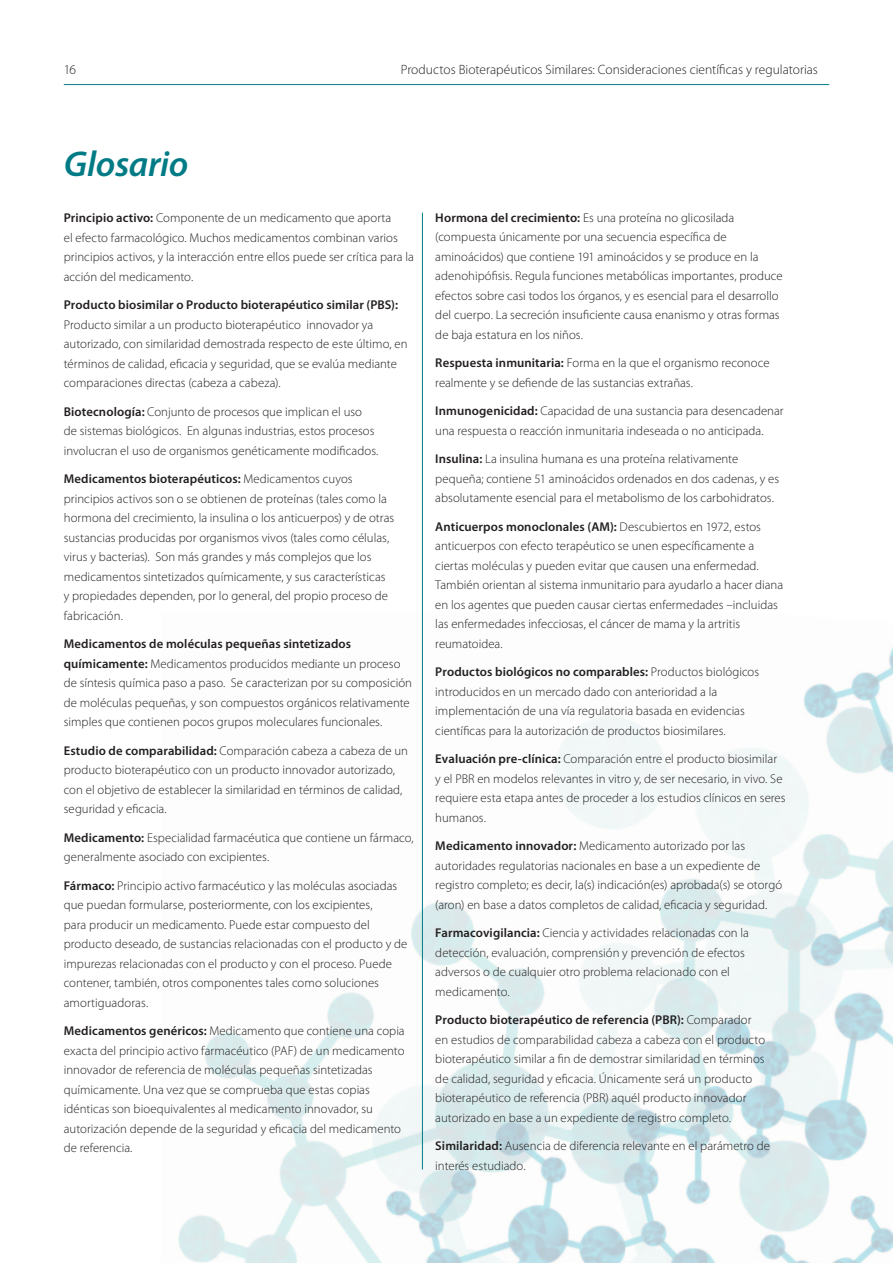
<style>
.page{position:relative;width:893px;height:1263px;background:#fff}
.page>*{position:absolute;margin:0;border:0;box-sizing:border-box;transform-origin:0 0}
.t1{font:italic 600 36px "Myriad Pro";letter-spacing:-.01em;color:#007b85}
.t2{font:300 13.5px "Myriad Pro";color:#231f20}
.t3{font:300 12.75px/19.5px "Myriad Pro";letter-spacing:.005em;color:#231f20}
.t4{font:600 12.75px "Myriad Pro";letter-spacing:.005em;color:#231f20}
.s1{font-weight:600}
</style>
<div class="page">
<img style="left:178px;top:612px;width:715px;height:651px">
<hr style="left:64px;top:84px;width:765px;height:1px;background:#007b85">
<hr style="left:422px;top:213px;width:1px;height:956px;background:#007b85">
<p class="t2" style="left:64px;top:61px;width:14px">16</p>
<p class="t2" style="left:401px;top:61px;width:419px">Productos Bioterapéuticos Similares: Consideraciones científicas y regulatorias</p>
<h1 class="t1" style="left:64px;top:141px;width:126px">Glosario</h1>
<p class="t3" style="left:64px;top:208px;width:352px"><span class="s1">Principio activo:</span> Componente de un medicamento que aporta<br>el efecto farmacológico. Muchos medicamentos combinan varios principios activos, y la interacción entre ellos puede ser crítica para la acción del medicamento.</p>
<p class="t4" style="left:64px;top:297px;width:336px">Producto biosimilar o Producto bioterapéutico similar (PBS):</p>
<p class="t3" style="left:64px;top:315px;width:345px">Producto similar a un producto bioterapéutico innovador ya autorizado, con similaridad demostrada respecto de este último, en términos de calidad, eficacia y seguridad, que se evalúa mediante comparaciones directas (cabeza a cabeza).</p>
<p class="t3" style="left:64px;top:402px;width:316px"><span class="s1">Biotecnología:</span> Conjunto de procesos que implican el uso<br>de sistemas biológicos. En algunas industrias, estos procesos involucran el uso de organismos genéticamente modificados.</p>
<p class="t3" style="left:64px;top:469px;width:332px"><span class="s1">Medicamentos bioterapéuticos:</span> Medicamentos cuyos principios activos son o se obtienen de proteínas (tales como la hormona del crecimiento, la insulina o los anticuerpos) y de otras sustancias producidas por organismos vivos (tales como células, virus y bacterias). Son más grandes y más complejos que los medicamentos sintetizados químicamente, y sus características y propiedades dependen, por lo general, del propio proceso de fabricación.</p>
<p class="t3" style="left:64px;top:634px;width:350px"><span class="s1">Medicamentos de moléculas pequeñas sintetizados químicamente:</span> Medicamentos producidos mediante un proceso de síntesis química paso a paso. Se caracterizan por su composición de moléculas pequeñas, y son compuestos orgánicos relativamente simples que contienen pocos grupos moleculares funcionales.</p>
<p class="t3" style="left:64px;top:740px;width:346px"><span class="s1">Estudio de comparabilidad:</span> Comparación cabeza a cabeza de un producto bioterapéutico con un producto innovador autorizado, con el objetivo de establecer la similaridad en términos de calidad, seguridad y eficacia.</p>
<p class="t3" style="left:64px;top:827px;width:351px"><span class="s1">Medicamento:</span> Especialidad farmacéutica que contiene un fármaco, generalmente asociado con excipientes.</p>
<p class="t3" style="left:64px;top:875px;width:345px"><span class="s1">Fármaco:</span> Principio activo farmacéutico y las moléculas asociadas que puedan formularse, posteriormente, con los excipientes,<br>para producir un medicamento. Puede estar compuesto del producto deseado, de sustancias relacionadas con el producto y de impurezas relacionadas con el producto y con el proceso. Puede contener, también, otros componentes tales como soluciones amortiguadoras.</p>
<p class="t3" style="left:64px;top:1021px;width:342px"><span class="s1">Medicamentos genéricos:</span> Medicamento que contiene una copia exacta del principio activo farmacéutico (PAF) de un medicamento innovador de referencia de moléculas pequeñas sintetizadas químicamente. Una vez que se comprueba que estas copias idénticas son bioequivalentes al medicamento innovador, su autorización depende de la seguridad y eficacia del medicamento de referencia.</p>
<p class="t3" style="left:435px;top:208px;width:349px"><span class="s1">Hormona del crecimiento:</span> Es una proteína no glicosilada (compuesta únicamente por una secuencia específica de aminoácidos) que contiene 191 aminoácidos y se produce en la adenohipófisis. Regula funciones metabólicas importantes, produce efectos sobre casi todos los órganos, y es esencial para el desarrollo del cuerpo. La secreción insuficiente causa enanismo y otras formas de baja estatura en los niños.</p>
<p class="t3" style="left:435px;top:353px;width:336px"><span class="s1">Respuesta inmunitaria:</span> Forma en la que el organismo reconoce realmente y se defiende de las sustancias extrañas.</p>
<p class="t3" style="left:435px;top:401px;width:350px"><span class="s1">Inmunogenicidad:</span> Capacidad de una sustancia para desencadenar una respuesta o reacción inmunitaria indeseada o no anticipada.</p>
<p class="t3" style="left:435px;top:449px;width:345px"><span class="s1">Insulina:</span> La insulina humana es una proteína relativamente pequeña; contiene 51 aminoácidos ordenados en dos cadenas, y es absolutamente esencial para el metabolismo de los carbohidratos.</p>
<p class="t3" style="left:435px;top:517px;width:349px"><span class="s1">Anticuerpos monoclonales (AM):</span> Descubiertos en 1972, estos anticuerpos con efecto terapéutico se unen específicamente a ciertas moléculas y pueden evitar que causen una enfermedad.<br>También orientan al sistema inmunitario para ayudarlo a hacer diana en los agentes que pueden causar ciertas enfermedades –incluidas las enfermedades infecciosas, el cáncer de mama y la artritis reumatoidea.</p>
<p class="t3" style="left:435px;top:662px;width:325px"><span class="s1">Productos biológicos no comparables:</span> Productos biológicos introducidos en un mercado dado con anterioridad a la implementación de una vía regulatoria basada en evidencias científicas para la autorización de productos biosimilares.</p>
<p class="t3" style="left:435px;top:749px;width:352px"><span class="s1">Evaluación pre-clínica:</span> Comparación entre el producto biosimilar y el PBR en modelos relevantes in vitro y, de ser necesario, in vivo. Se requiere esta etapa antes de proceder a los estudios clínicos en seres humanos.</p>
<p class="t3" style="left:435px;top:836px;width:348px"><span class="s1">Medicamento innovador:</span> Medicamento autorizado por las autoridades regulatorias nacionales en base a un expediente de registro completo; es decir, la(s) indicación(es) aprobada(s) se otorgó (aron) en base a datos completos de calidad, eficacia y seguridad.</p>
<p class="t3" style="left:435px;top:923px;width:315px"><span class="s1">Farmacovigilancia:</span> Ciencia y actividades relacionadas con la detección, evaluación, comprensión y prevención de efectos adversos o de cualquier otro problema relacionado con el medicamento.</p>
<p class="t3" style="left:435px;top:1010px;width:331px"><span class="s1">Producto bioterapéutico de referencia (PBR):</span> Comparador en estudios de comparabilidad cabeza a cabeza con el producto bioterapéutico similar a fin de demostrar similaridad en términos de calidad, seguridad y eficacia. Únicamente será un producto bioterapéutico de referencia (PBR) aquél producto innovador autorizado en base a un expediente de registro completo.</p>
<p class="t3" style="left:435px;top:1136px;width:336px"><span class="s1">Similaridad:</span> Ausencia de diferencia relevante en el parámetro de interés estudiado.</p>
</div>
